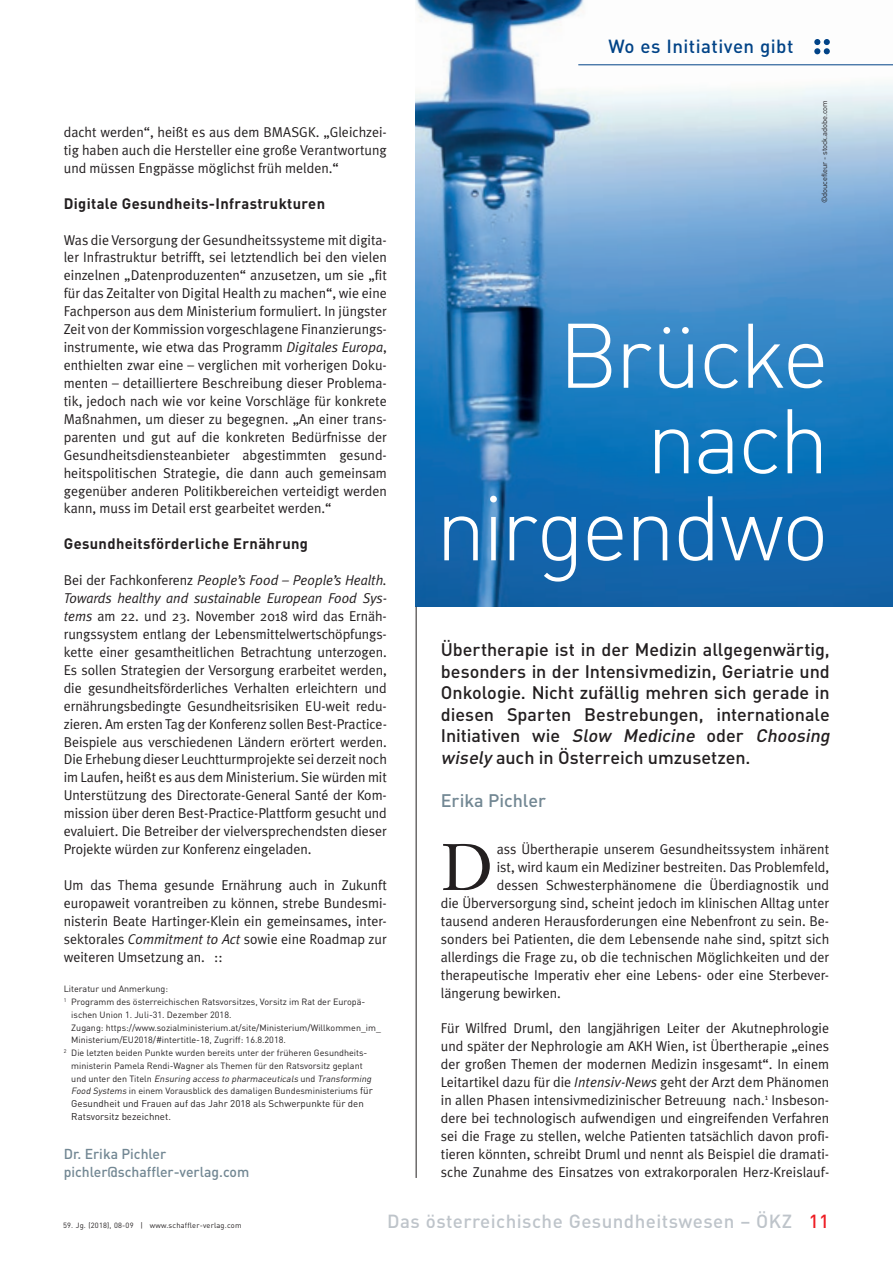
<style>
.page{position:relative;width:893px;height:1263px;background:#fff}
.page>*{position:absolute;margin:0;border:0;box-sizing:border-box;transform-origin:0 0}
.t1{font:90px/86.2px "DIN Light Alternate";letter-spacing:-.035em;color:#fff;text-align:right}
.t2{font:64.5px "Janson Text LT Std";color:#231f20}
.t3{font:500 18.75px "DIN";letter-spacing:.025em;color:#bec4ca}
.t4{font:500 18.75px "DIN";letter-spacing:.025em;color:#014387}
.t5{font:500 18px/21.6px "DIN";letter-spacing:-.005em;color:#231f20}
.t6{font:500 18px "DIN";letter-spacing:-.005em;color:#728793}
.t7{font:700 15px "DIN";letter-spacing:.025em;color:#231f20}
.t8{font:14.25px/18px "Meta Plus Normal";color:#231f20;text-align:justify}
.t9{font:500 14.25px/18px "DIN";color:#728793}
.t10{font:9.75px/12.8px "DIN";color:#231f20}
.t11{font:9px "DIN";color:#231f20}
.t12{font:italic 9px "DIN";color:#231f20}
.t13{font:7.5px "DIN";letter-spacing:.015em;color:#231f20}
.t14{font:7.5px "DIN";letter-spacing:-.01em;color:#231f20}
.s1{font-style:italic}
.s2{font-style:normal}
.s3{font-size:9.75px}
.s4{color:#ee1d23}
</style>
<div class="page">
<img style="left:416px;top:0;width:477px;height:607px">
<hr style="left:578px;top:64px;width:315px;height:1px;background:#014387">
<svg style="left:814px;top:39px;width:16px;height:15px"></svg>
<hr style="left:416px;top:607px;width:1px;height:571px;background:#231f20">
<p class="t8" style="left:64px;top:123px;width:325px">dacht werden“, heißt es aus dem BMASGK. „Gleichzei&shy;tig haben auch die Hersteller eine große Verantwortung und müssen Engpässe möglichst früh melden.“</p>
<p class="t7" style="left:64px;top:193px;width:263px">Digitale Gesundheits-Infrastrukturen</p>
<p class="t8" style="left:64px;top:230px;width:325px">Was die Versorgung der Gesundheitssysteme mit digita&shy;ler Infrastruktur betrifft, sei letztendlich bei den vielen einzelnen „Datenproduzenten“ anzusetzen, um sie „fit für das Zeitalter von Digital Health zu machen“, wie eine Fachperson aus dem Ministerium formuliert. In jüngster Zeit von der Kommission vorgeschlagene Finanzierungs&shy;instrumente, wie etwa das Programm <span class="s1">Digitales Europa</span>, enthielten zwar eine – verglichen mit vorherigen Doku&shy;menten – detailliertere Beschreibung dieser Problema&shy;tik, jedoch nach wie vor keine Vorschläge für konkrete Maßnahmen, um dieser zu begegnen. „An einer trans&shy;parenten und gut auf die konkreten Bedürfnisse der Gesundheitsdiensteanbieter abgestimmten gesund&shy;heitspolitischen Strategie, die dann auch gemeinsam gegenüber anderen Politikbereichen verteidigt werden kann, muss im Detail erst gearbeitet werden.“</p>
<p class="t7" style="left:64px;top:534px;width:246px">Gesundheitsförderliche Ernährung</p>
<p class="t8" style="left:64px;top:571px;width:325px">Bei der Fachkonferenz <span class="s1">People’s Food – People’s Health.<br>Towards healthy and sustainable European Food Sys&shy;tems</span> am 22. und 23. November 2018 wird das Ernäh&shy;rungssystem entlang der Lebensmittelwertschöpfungs&shy;kette einer gesamtheitlichen Betrachtung unterzogen.<br>Es sollen Strategien der Versorgung erarbeitet werden, die gesundheitsförderliches Verhalten erleichtern und ernährungsbedingte Gesundheitsrisiken EU-weit redu&shy;zieren. Am ersten Tag der Konferenz sollen Best-Practice-Beispiele aus verschiedenen Ländern erörtert werden.<br>Die Erhebung dieser Leuchtturmprojekte sei derzeit noch im Laufen, heißt es aus dem Ministerium. Sie würden mit Unterstützung des Directorate-General Santé der Kom&shy;mission über deren Best-Practice-Plattform gesucht und evaluiert. Die Betreiber der vielversprechendsten dieser Projekte würden zur Konferenz eingeladen.</p>
<p class="t8" style="left:64px;top:876px;width:325px">Um das Thema gesunde Ernährung auch in Zukunft europaweit vorantreiben zu können, strebe Bundesmi&shy;nisterin Beate Hartinger-Klein ein gemeinsames, inter&shy;sektorales <span class="s1">Commitment to Act</span> sowie eine Roadmap zur weiteren Umsetzung an. ::</p>
<p class="t11" style="left:64px;top:983px;width:106px">Literatur und Anmerkung:</p>
<p class="t11" style="left:64px;top:996px;width:303px"><sup>1</sup> Programm des österreichischen Ratsvorsitzes, Vorsitz im Rat der Europä-</p>
<p class="t11" style="left:71px;top:1009px;width:162px">ischen Union 1. Juli-31. Dezember 2018.</p>
<p class="t11" style="left:71px;top:1022px;width:311px">Zugang: https://www.sozialministerium.at/site/Ministerium/Willkommen_im_</p>
<p class="t11" style="left:71px;top:1034px;width:216px">Ministerium/EU2018/#intertitle-18, Zugriff: 16.8.2018.</p>
<p class="t11" style="left:64px;top:1047px;width:305px"><sup>2</sup> Die letzten beiden Punkte wurden bereits unter der früheren Gesundheits-</p>
<p class="t11" style="left:71px;top:1060px;width:293px">ministerin Pamela Rendi-Wagner als Themen für den Ratsvorsitz geplant</p>
<p class="t12" style="left:71px;top:1073px;width:304px"><span class="s2">u n d u n t e r d e n T i t e l n</span> Ensuring access to pharmaceuticals <span class="s2">u n d</span> Transforming</p>
<p class="t11" style="left:71px;top:1085px;width:303px"><span class="s1">Food Systems</span> in einem Vorausblick des damaligen Bundesministeriums <span class="s3">für</span></p>
<p class="t10" style="left:71px;top:1097px;width:294px">Gesundheit und Frauen auf das Jahr 2018 als Schwerpunkte für den<br>Ratsvorsitz bezeichnet.</p>
<p class="t9" style="left:64px;top:1144px;width:187px">Dr. Erika Pichler pichler@schaffler-verlag.com</p>
<h3 class="t4" style="left:608px;top:35px;width:187px">Wo es Initiativen gibt</h3>
<p class="t14" style="left:820px;top:203px;width:104px;rotate:-90deg">©doucefleur - stock.adobe.com</p>
<h1 class="t1" style="left:436px;top:311px;width:395px">Brücke nach nirgendwo</h1>
<p class="t5" style="left:441px;top:638px;width:394px">Übertherapie ist in der Medizin allgegenwärtig, besonders in der Intensivmedizin, Geriatrie und Onkologie. Nicht zufällig mehren sich gerade in diesen Sparten Bestrebungen, internationale I n i t i a t i ve n w i e <span class="s1">Slow Medicine</span> o d e r <span class="s1">Choosing wisely</span> auch in Österreich umzusetzen.</p>
<p class="t6" style="left:441px;top:789px;width:107px">Erika Pichler</p>
<h2 class="t2" style="left:441px;top:827px;width:54px">D</h2>
<p class="t8" style="left:497px;top:840px;width:334px">ass Übertherapie unserem Gesundheitssystem inhärent</p>
<p class="t8" style="left:497px;top:858px;width:334px">ist, wird kaum ein Mediziner bestreiten. Das Problemfeld,</p>
<p class="t8" style="left:497px;top:876px;width:334px">dessen Schwesterphänomene die Überdiagnostik und</p>
<p class="t8" style="left:441px;top:894px;width:390px">die Überversorgung sind, scheint jedoch im klinischen Alltag unter</p>
<p class="t8" style="left:441px;top:912px;width:390px">tausend anderen Herausforderungen eine Nebenfront zu sein. Be-</p>
<p class="t8" style="left:441px;top:929px;width:390px">sonders bei Patienten, die dem Lebensende nahe sind, spitzt sich</p>
<p class="t8" style="left:441px;top:947px;width:390px">allerdings die Frage zu, ob die technischen Möglichkeiten und der</p>
<p class="t8" style="left:441px;top:965px;width:390px">therapeutische Imperativ eher eine Lebens- oder eine Sterbever-</p>
<p class="t8" style="left:441px;top:983px;width:122px">längerung bewirken.</p>
<p class="t8" style="left:441px;top:1019px;width:390px">Für Wilfred Druml, den langjährigen Leiter der Akutnephrologie und später der Nephrologie am AKH Wien, ist Übertherapie „eines der großen Themen der modernen Medizin insgesamt“. In einem Leitartikel dazu für die <span class="s1">Intensiv-News</span> geht der Arzt dem Phänomen in allen Phasen intensivmedizinischer Betreuung nach.<sup>1</sup> Insbeson&shy;dere bei technologisch aufwendigen und eingreifenden Verfahren sei die Frage zu stellen, welche Patienten tatsächlich davon profi&shy;tieren könnten, schreibt Druml und nennt als Beispiel die dramati&shy;sche Zunahme des Einsatzes von extrakorporalen Herz-Kreislauf-</p>
<p class="t13" style="left:63px;top:1220px;width:180px">59. Jg. (2018), 08-09 | www.schaffler-verlag.com</p>
<h3 class="t3" style="left:387px;top:1209px;width:443px">Das österreichische Gesundheitswesen – ÖKZ <span class="s4">11</span></h3>
</div>
